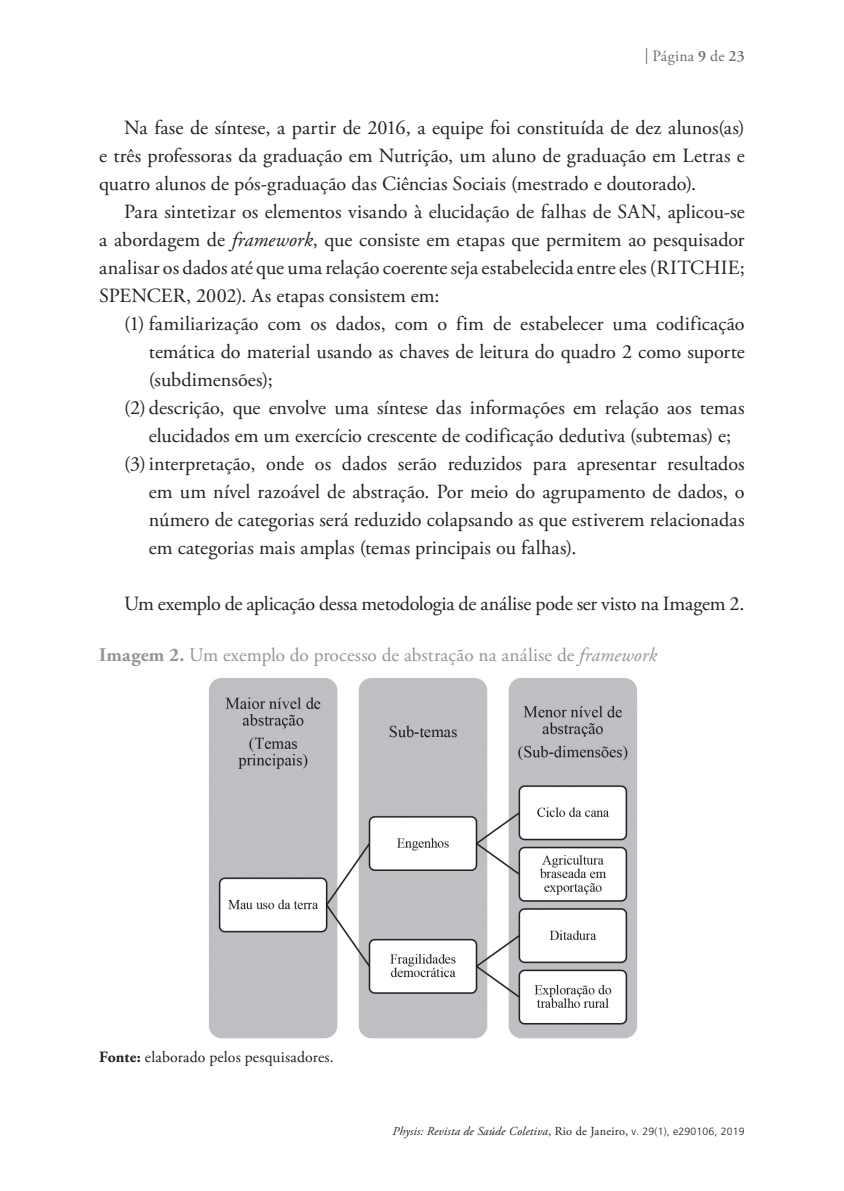
<style>
.page{position:relative;width:844px;height:1191px;background:#fff}
.page>*{position:absolute;margin:0;border:0;box-sizing:border-box;transform-origin:0 0}
.t1{font:20.12px/28px "Adobe Garamond Pro";color:#231f20;text-align:justify}
.t2{font:19.25px "Adobe Garamond Pro";letter-spacing:.005em;color:#939598}
.t3{font:15.75px "Adobe Garamond Pro";letter-spacing:.01em;color:#231f20}
.t4{font:15.75px "Adobe Garamond Pro";letter-spacing:.015em;color:#6c6d70}
.t5{font:italic 12.25px "Adobe Garamond Pro";letter-spacing:.015em;color:#231f20}
.s1{font-weight:600}
.s2{font-style:italic}
.s3{font-weight:700}
.s4{font-style:normal}
.s5{font-family:"Frutiger";font-weight:300;font-style:normal;font-size:10.5px}
</style>
<div class="page">
<img style="left:209px;top:678px;width:428px;height:361px">
<p class="t4" style="left:644px;top:47px;width:101px">| Página <span class="s1">9</span> de <span class="s1">23</span></p>
<p class="t1" style="left:99px;top:114px;width:646px;text-indent:25px">Na fase de síntese, a partir de 2016, a equipe foi constituída de dez alunos(as) e três professoras da graduação em Nutrição, um aluno de graduação em Letras e quatro alunos de pós-graduação das Ciências Sociais (mestrado e doutorado).</p>
<p class="t1" style="left:99px;top:198px;width:646px;text-indent:25px">Para sintetizar os elementos visando à elucidação de falhas de SAN, aplicou-se a abordagem de <span class="s2">framework</span>, que consiste em etapas que permitem ao pesquisador analisar os dados até que uma relação coerente seja estabelecida entre eles (RITCHIE; SPENCER, 2002). As etapas consistem em:</p>
<p class="t1" style="left:124px;top:310px;width:622px">(1) familiarização com os dados, com o fim de estabelecer uma codificação</p>
<p class="t1" style="left:149px;top:338px;width:597px">temática do material usando as chaves de leitura do quadro 2 como suporte</p>
<p class="t1" style="left:149px;top:366px;width:125px">(subdimensões);</p>
<p class="t1" style="left:124px;top:394px;width:622px">(2) descrição, que envolve uma síntese das informações em relação aos temas</p>
<p class="t1" style="left:149px;top:422px;width:583px">elucidados em um exercício crescente de codificação dedutiva (subtemas) e;</p>
<p class="t1" style="left:124px;top:450px;width:622px">(3)interpretação, onde os dados serão reduzidos para apresentar resultados</p>
<p class="t1" style="left:149px;top:478px;width:597px">em um nível razoável de abstração. Por meio do agrupamento de dados, o</p>
<p class="t1" style="left:149px;top:506px;width:597px">número de categorias será reduzido colapsando as que estiverem relacionadas</p>
<p class="t1" style="left:149px;top:534px;width:429px">em categorias mais amplas (temas principais ou falhas).</p>
<p class="t1" style="left:124px;top:590px;width:621px">Um exemplo de aplicação dessa metodologia de análise pode ser visto na Imagem 2.</p>
<p class="t2" style="left:99px;top:643px;width:559px"><span class="s3">Imagem 2.</span> Um exemplo do processo de abstração na análise de <span class="s2">framework</span></p>
<p class="t3" style="left:99px;top:1047px;width:236px"><span class="s3">Fonte:</span> elaborado pelos pesquisadores.</p>
<p class="t5" style="left:392px;top:1124px;width:353px">Physis: Revista de Saúde Coletiva<span class="s4">, Rio de Janeiro,</span> <span class="s5">v. 29(1), e290106, 2019</span></p>
</div>
